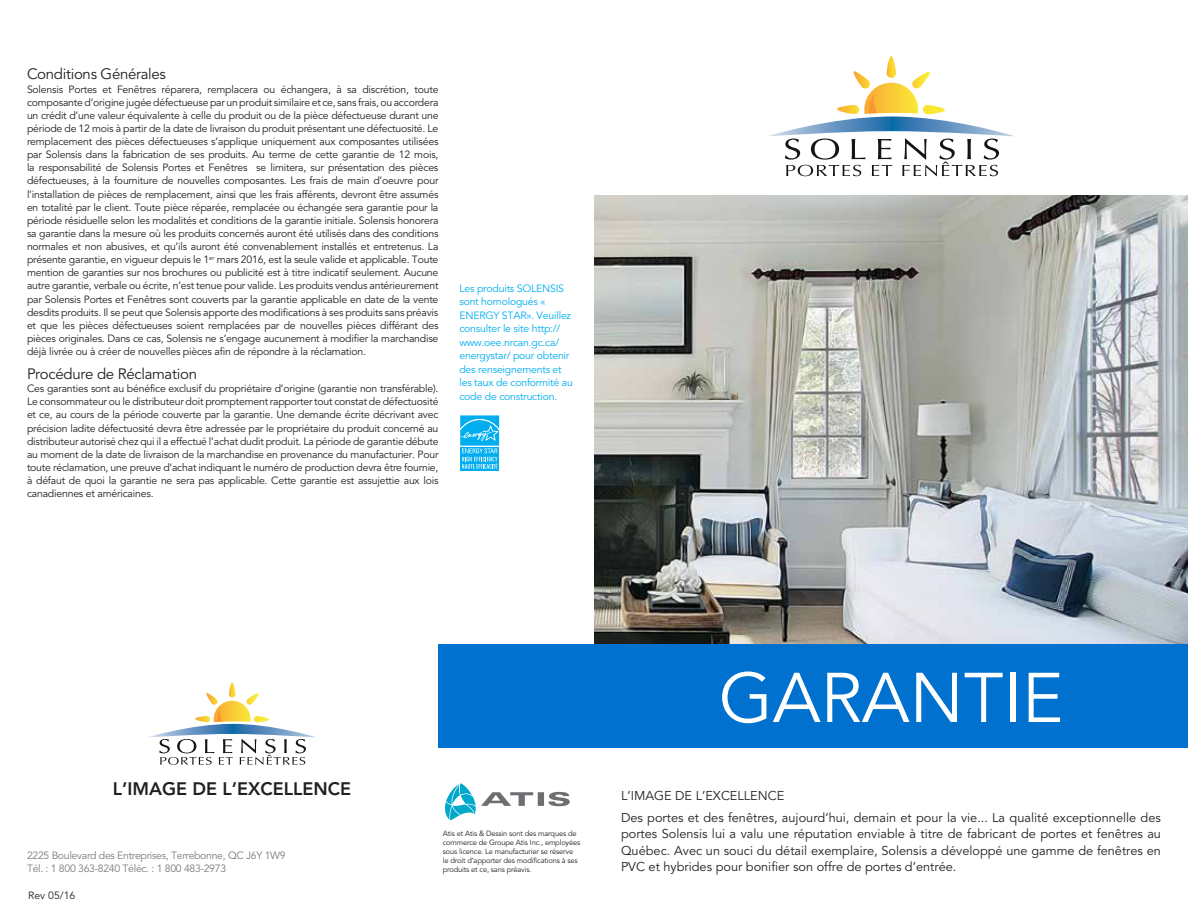
<style>
.page{position:relative;width:1188px;height:918px;background:#fff}
.page>*{position:absolute;margin:0;border:0;box-sizing:border-box;transform-origin:0 0}
.t1{font:69.6px "Avenir";color:#fff}
.t2{font:800 18px "Avenir";color:#231f20}
.t3{font:15px "Avenir";letter-spacing:-.02em;color:#231f20}
.t4{font:12.75px/16.5px "Avenir";color:#231f20}
.t5{font:10.5px/13.2px "Avenir";letter-spacing:-.02em;color:#231f20;text-align:justify}
.t6{font:10.5px/13.5px "Avenir";letter-spacing:-.02em;color:#00aeef}
.t7{font:10.5px/13.2px "Avenir";letter-spacing:-.03em;color:#797b7d}
.t8{font:7.5px/9px "Avenir";letter-spacing:-.02em;color:#231f20}
</style>
<div class="page">
<img style="left:594px;top:195px;width:594px;height:450px">
<div style="left:438px;top:645px;width:750px;height:103px;background:#0071ce"></div>
<svg style="left:460px;top:415px;width:40px;height:56px"></svg>
<div style="left:460px;top:447px;width:39px;height:23px;background:#00aeef"></div>
<svg style="left:460px;top:415px;width:39px;height:54px"></svg>
<svg style="left:768px;top:56px;width:247px;height:120px"></svg>
<svg style="left:148px;top:682px;width:168px;height:83px"></svg>
<svg style="left:445px;top:783px;width:125px;height:38px"></svg>
<h3 class="t3" style="left:27px;top:66px;width:141px">Conditions Générales</h3>
<p class="t5" style="left:27px;top:83px;width:413px">Solensis Portes et Fenêtres réparera, remplacera ou échangera, à sa discrétion, toute composante d’origine jugée défectueuse par un produit similaire et ce, sans frais, ou accordera un crédit d’une valeur équivalente à celle du produit ou de la pièce défectueuse durant une période de 12 mois à partir de la date de livraison du produit présentant une défectuosité. Le remplacement des pièces défectueuses s’applique uniquement aux composantes utilisées par Solensis dans la fabrication de ses produits. Au terme de cette garantie de 12 mois, la responsabilité de Solensis Portes et Fenêtres se limitera, sur présentation des pièces défectueuses, à la fourniture de nouvelles composantes. Les frais de main d’oeuvre pour l’installation de pièces de remplacement, ainsi que les frais afférents, devront être assumés en totalité par le client. Toute pièce réparée, remplacée ou échangée sera garantie pour la période résiduelle selon les modalités et conditions de la garantie initiale. Solensis honorera sa garantie dans la mesure où les produits concernés auront été utilisés dans des conditions normales et non abusives, et qu’ils auront été convenablement installés et entretenus. La présente garantie, en vigueur depuis le 1<sup>er</sup> mars 2016, est la seule valide et applicable. Toute mention de garanties sur nos brochures ou publicité est à titre indicatif seulement. Aucune autre garantie, verbale ou écrite, n’est tenue pour valide. Les produits vendus antérieurement par Solensis Portes et Fenêtres sont couverts par la garantie applicable en date de la vente desdits produits. Il se peut que Solensis apporte des modifications à ses produits sans préavis et que les pièces défectueuses soient remplacées par de nouvelles pièces différant des pièces originales. Dans ce cas, Solensis ne s’engage aucunement à modifier la marchandise déjà livrée ou à créer de nouvelles pièces afin de répondre à la réclamation.</p>
<h3 class="t3" style="left:27px;top:365px;width:172px">Procédure de Réclamation</h3>
<p class="t5" style="left:27px;top:382px;width:413px">Ces garanties sont au bénéfice exclusif du propriétaire d’origine (garantie non transférable).<br>Le consommateur ou le distributeur doit promptement rapporter tout constat de défectuosité et ce, au cours de la période couverte par la garantie. Une demande écrite décrivant avec précision ladite défectuosité devra être adressée par le propriétaire du produit concerné au distributeur autorisé chez qui il a effectué l’achat dudit produit. La période de garantie débute au moment de la date de livraison de la marchandise en provenance du manufacturier. Pour toute réclamation, une preuve d’achat indiquant le numéro de production devra être fournie, à défaut de quoi la garantie ne sera pas applicable. Cette garantie est assujettie aux lois canadiennes et américaines.</p>
<p class="t6" style="left:459px;top:282px;width:115px">Les produits SOLENSIS sont homologués «<br>ENERGY STAR». Veuillez consulter le site http:// www.oee.nrcan.gc.ca/ energystar/ pour obtenir des renseignements et les taux de conformité au code de construction.</p>
<h2 class="t2" style="left:113px;top:778px;width:240px">L’IMAGE DE L’EXCELLENCE</h2>
<p class="t7" style="left:27px;top:849px;width:260px">2225 Boulevard des Entreprises, Terrebonne, QC J6Y 1W9<br>Tél. : 1 800 363-8240 Téléc. : 1 800 483-2973</p>
<p class="t5" style="left:28px;top:889px;width:49px">Rev 05/16</p>
<p class="t8" style="left:443px;top:829px;width:139px">Atis et Atis &amp; Dessin sont des marques de commerce de Groupe Atis Inc., employées sous licence. Le manufacturier se réserve le droit d’apporter des modifications à ses produits et ce, sans préavis.</p>
<h1 class="t1" style="left:719px;top:658px;width:346px">GARANTIE</h1>
<p class="t4" style="left:621px;top:785px;width:541px;line-height:21.9px;text-indent:54px">de l’excellence<br>Des portes et des fenêtres, aujourd’hui, demain et pour la vie... La qualité exceptionnelle des</p>
<p class="t4" style="left:621px;top:826px;width:542px;text-align:justify">portes Solensis lui a valu une réputation enviable à titre de fabricant de portes et fenêtres au Québec. Avec un souci du détail exemplaire, Solensis a développé une gamme de fenêtres en PVC et hybrides pour bonifier son offre de portes d’entrée.</p>
<p class="t4" style="left:621px;top:788px;width:34px">L’i mage</p>
</div>
